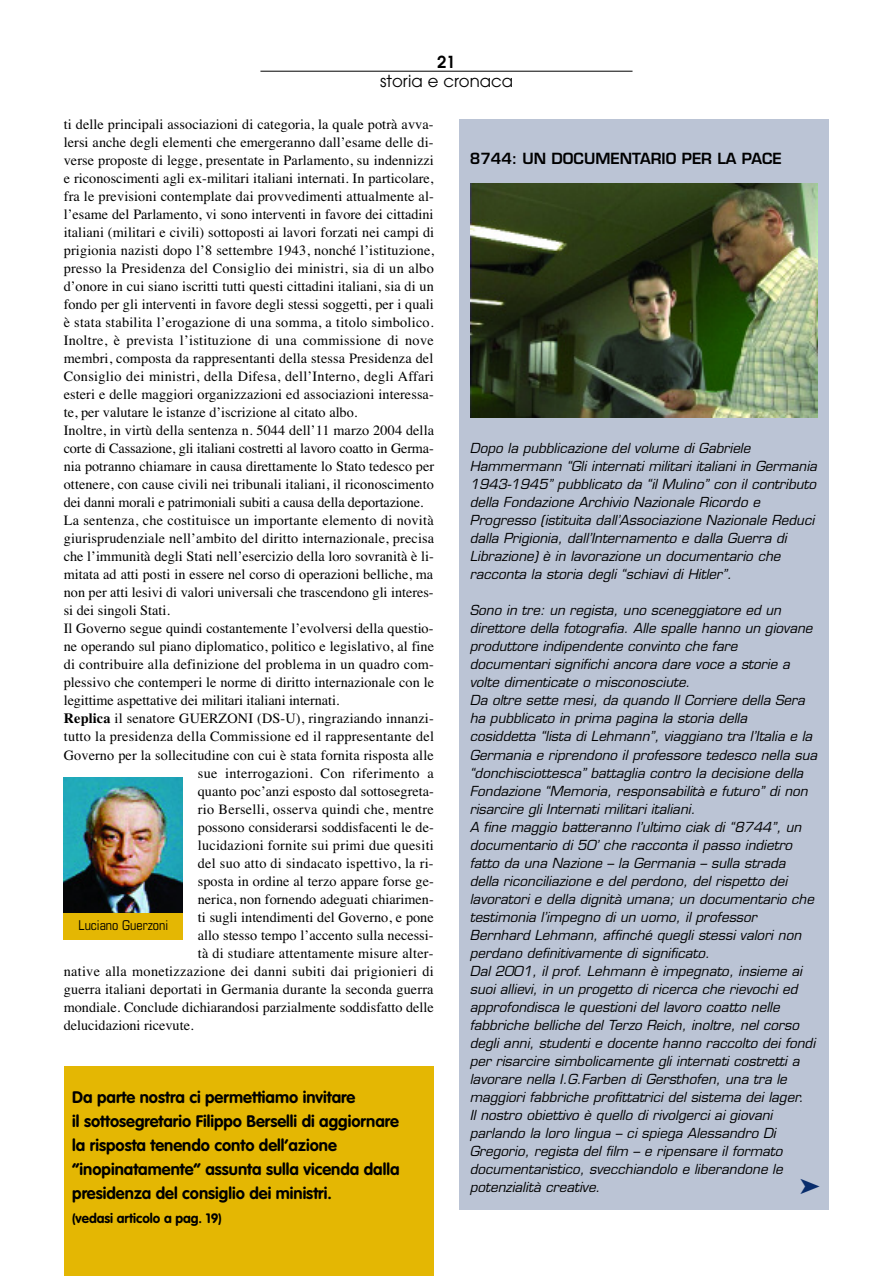
<style>
.page{position:relative;width:893px;height:1276px;background:#fff}
.page>*{position:absolute;margin:0;border:0;box-sizing:border-box;transform-origin:0 0}
.t1{font:700 16.5px/24px "VAG Rounded";color:#000}
.t2{font:16.5px "Avant Garde";color:#000}
.t3{font:600 16.5px "Avant Garde";color:#000}
.t4{font:600 15px "Eurostile";color:#000}
.t5{font:14.25px "Times";letter-spacing:.005em;color:#000}
.t6{font:italic 13.5px/18px "Eurostile";color:#000}
.t7{font:700 13.5px "VAG Rounded";color:#000}
.t8{font:condensed 13.5px "Eurostile";color:#000}
.s1{font-weight:700}
</style>
<div class="page">
<hr style="left:260px;top:71px;width:372px;height:1px;background:#000">
<div style="left:459px;top:119px;width:370px;height:1090px;background:#bbc4d5"></div>
<img style="left:471px;top:183px;width:346px;height:234px">
<div style="left:64px;top:1066px;width:370px;height:210px;background:#e4b703"></div>
<img style="left:64px;top:777px;width:119px;height:136px">
<div style="left:64px;top:913px;width:119px;height:26px;background:#e4b703"></div>
<p class="t3" style="left:437px;top:55px;width:20px">21</p>
<p class="t2" style="left:380px;top:75px;width:134px">storia e cronaca</p>
<p class="t5" style="left:64px;top:116px;width:371px">ti delle principali associazioni di categoria, la quale potrà avva-</p>
<p class="t5" style="left:64px;top:134px;width:371px">lersi anche degli elementi che emergeranno dall’esame delle di-</p>
<p class="t5" style="left:64px;top:152px;width:372px">verse proposte di legge, presentate in Parlamento, su indennizzi</p>
<p class="t5" style="left:64px;top:170px;width:371px">e riconoscimenti agli ex-militari italiani internati. In particolare,</p>
<p class="t5" style="left:64px;top:188px;width:372px">fra le previsioni contemplate dai provvedimenti attualmente al-</p>
<p class="t5" style="left:64px;top:206px;width:371px">l’esame del Parlamento, vi sono interventi in favore dei cittadini</p>
<p class="t5" style="left:64px;top:224px;width:372px">italiani (militari e civili) sottoposti ai lavori forzati nei campi di</p>
<p class="t5" style="left:64px;top:242px;width:372px">prigionia nazisti dopo l’8 settembre 1943, nonché l’istituzione,</p>
<p class="t5" style="left:64px;top:260px;width:372px">presso la Presidenza del Consiglio dei ministri, sia di un albo</p>
<p class="t5" style="left:64px;top:278px;width:372px">d’onore in cui siano iscritti tutti questi cittadini italiani, sia di un</p>
<p class="t5" style="left:64px;top:296px;width:371px">fondo per gli interventi in favore degli stessi soggetti, per i quali</p>
<p class="t5" style="left:64px;top:314px;width:371px">è stata stabilita l’erogazione di una somma, a titolo simbolico.</p>
<p class="t5" style="left:64px;top:332px;width:371px">Inoltre, è prevista l’istituzione di una commissione di nove</p>
<p class="t5" style="left:64px;top:350px;width:371px">membri, composta da rappresentanti della stessa Presidenza del</p>
<p class="t5" style="left:64px;top:368px;width:371px">Consiglio dei ministri, della Difesa, dell’Interno, degli Affari</p>
<p class="t5" style="left:64px;top:386px;width:371px">esteri e delle maggiori organizzazioni ed associazioni interessa-</p>
<p class="t5" style="left:64px;top:404px;width:295px">te, per valutare le istanze d’iscrizione al citato albo.</p>
<p class="t5" style="left:64px;top:422px;width:372px">Inoltre, in virtù della sentenza n. 5044 dell’11 marzo 2004 della</p>
<p class="t5" style="left:64px;top:440px;width:371px">corte di Cassazione, gli italiani costretti al lavoro coatto in Germa-</p>
<p class="t5" style="left:64px;top:458px;width:372px">nia potranno chiamare in causa direttamente lo Stato tedesco per</p>
<p class="t5" style="left:64px;top:476px;width:372px">ottenere, con cause civili nei tribunali italiani, il riconoscimento</p>
<p class="t5" style="left:64px;top:494px;width:361px">dei danni morali e patrimoniali subiti a causa della deportazione.</p>
<p class="t5" style="left:64px;top:512px;width:371px">La sentenza, che costituisce un importante elemento di novità</p>
<p class="t5" style="left:64px;top:530px;width:372px">giurisprudenziale nell’ambito del diritto internazionale, precisa</p>
<p class="t5" style="left:64px;top:548px;width:371px">che l’immunità degli Stati nell’esercizio della loro sovranità è li-</p>
<p class="t5" style="left:64px;top:566px;width:371px">mitata ad atti posti in essere nel corso di operazioni belliche, ma</p>
<p class="t5" style="left:64px;top:584px;width:371px">non per atti lesivi di valori universali che trascendono gli interes-</p>
<p class="t5" style="left:64px;top:602px;width:108px">si dei singoli Stati.</p>
<p class="t5" style="left:64px;top:620px;width:371px">Il Governo segue quindi costantemente l’evolversi della questio-</p>
<p class="t5" style="left:64px;top:638px;width:372px">ne operando sul piano diplomatico, politico e legislativo, al fine</p>
<p class="t5" style="left:64px;top:656px;width:371px">di contribuire alla definizione del problema in un quadro com-</p>
<p class="t5" style="left:64px;top:674px;width:372px">plessivo che contemperi le norme di diritto internazionale con le</p>
<p class="t5" style="left:64px;top:692px;width:277px">legittime aspettative dei militari italiani internati.</p>
<p class="t5" style="left:64px;top:710px;width:371px"><span class="s1">Replica</span> il senatore GUERZONI (DS-U), ringraziando innanzi-</p>
<p class="t5" style="left:64px;top:728px;width:372px">tutto la presidenza della Commissione ed il rappresentante del</p>
<p class="t5" style="left:64px;top:746px;width:371px">Governo per la sollecitudine con cui è stata fornita risposta alle</p>
<p class="t5" style="left:198px;top:764px;width:237px">sue interrogazioni. Con riferimento a</p>
<p class="t5" style="left:198px;top:782px;width:237px">quanto poc’anzi esposto dal sottosegreta-</p>
<p class="t5" style="left:198px;top:800px;width:237px">rio Berselli, osserva quindi che, mentre</p>
<p class="t5" style="left:198px;top:818px;width:237px">possono considerarsi soddisfacenti le de-</p>
<p class="t5" style="left:198px;top:836px;width:237px">lucidazioni fornite sui primi due quesiti</p>
<p class="t5" style="left:198px;top:854px;width:237px">del suo atto di sindacato ispettivo, la ri-</p>
<p class="t5" style="left:198px;top:872px;width:237px">sposta in ordine al terzo appare forse ge-</p>
<p class="t5" style="left:198px;top:890px;width:237px">nerica, non fornendo adeguati chiarimen-</p>
<p class="t5" style="left:198px;top:908px;width:237px">ti sugli intendimenti del Governo, e pone</p>
<p class="t5" style="left:198px;top:926px;width:237px">allo stesso tempo l’accento sulla necessi-</p>
<p class="t5" style="left:198px;top:944px;width:237px">tà di studiare attentamente misure alter-</p>
<p class="t5" style="left:64px;top:962px;width:372px">native alla monetizzazione dei danni subiti dai prigionieri di</p>
<p class="t5" style="left:64px;top:980px;width:371px">guerra italiani deportati in Germania durante la seconda guerra</p>
<p class="t5" style="left:64px;top:998px;width:372px">mondiale. Conclude dichiarandosi parzialmente soddisfatto delle</p>
<p class="t5" style="left:64px;top:1016px;width:131px">delucidazioni ricevute.</p>
<p class="t4" style="left:470px;top:153px;width:314px">8744: UN DOCUMENTARIO PER LA PACE</p>
<p class="t6" style="left:470px;top:441px;width:349px">Dopo la pubblicazione del volume di Gabriele Hammermann “Gli internati militari italiani in Germania 1943-1945” pubblicato da “il Mulino” con il contributo della Fondazione Archivio Nazionale Ricordo e Progresso (istituita dall’Associazione Nazionale Reduci dalla Prigionia, dall’Internamento e dalla Guerra di Librazione) è in lavorazione un documentario che racconta la storia degli “schiavi di Hitler”.</p>
<p class="t6" style="left:470px;top:603px;width:349px">Sono in tre: un regista, uno sceneggiatore ed un direttore della fotografia. Alle spalle hanno un giovane produttore indipendente convinto che fare documentari significhi ancora dare voce a storie a volte dimenticate o misconosciute.<br>Da oltre sette mesi, da quando Il Corriere della Sera ha pubblicato in prima pagina la storia della<br>cosiddetta “lista di Lehmann”, viaggiano tra l’Italia e la Germania e riprendono il professore tedesco nella sua “donchisciottesca” battaglia contro la decisione della Fondazione “Memoria, responsabilità e futuro” di non risarcire gli Internati militari italiani.<br>A fine maggio batteranno l’ultimo ciak di “8744”, un documentario di 50’ che racconta il passo indietro fatto da una Nazione – la Germania – sulla strada della riconciliazione e del perdono, del rispetto dei lavoratori e della dignità umana; un documentario che testimonia l’impegno di un uomo, il professor Bernhard Lehmann, affinché quegli stessi valori non perdano definitivamente di significato.<br>Dal 2001, il prof. Lehmann è impegnato, insieme ai suoi allievi, in un progetto di ricerca che rievochi ed approfondisca le questioni del lavoro coatto nelle fabbriche belliche del Terzo Reich, inoltre, nel corso degli anni, studenti e docente hanno raccolto dei fondi per risarcire simbolicamente gli internati costretti a lavorare nella I.G.Farben di Gersthofen, una tra le maggiori fabbriche profittatrici del sistema dei lager.<br>Il nostro obiettivo è quello di rivolgerci ai giovani parlando la loro lingua – ci spiega Alessandro Di Gregorio, regista del film – e ripensare il formato documentaristico, svecchiandolo e liberandone le potenzialità creative.</p>
<p class="t8" style="left:78px;top:920px;width:91px">Luciano Guerzoni</p>
<p class="t1" style="left:72px;top:1086px;width:329px">Da parte nostra ci permettiamo invitare<br>il sottosegretario Filippo Berselli di aggiornare la risposta tenendo conto dell’azione “inopinatamente” assunta sulla vicenda dalla presidenza del consiglio dei ministri.</p>
<p class="t7" style="left:72px;top:1212px;width:151px">(vedasi articolo a pag. 19)</p>
</div>
